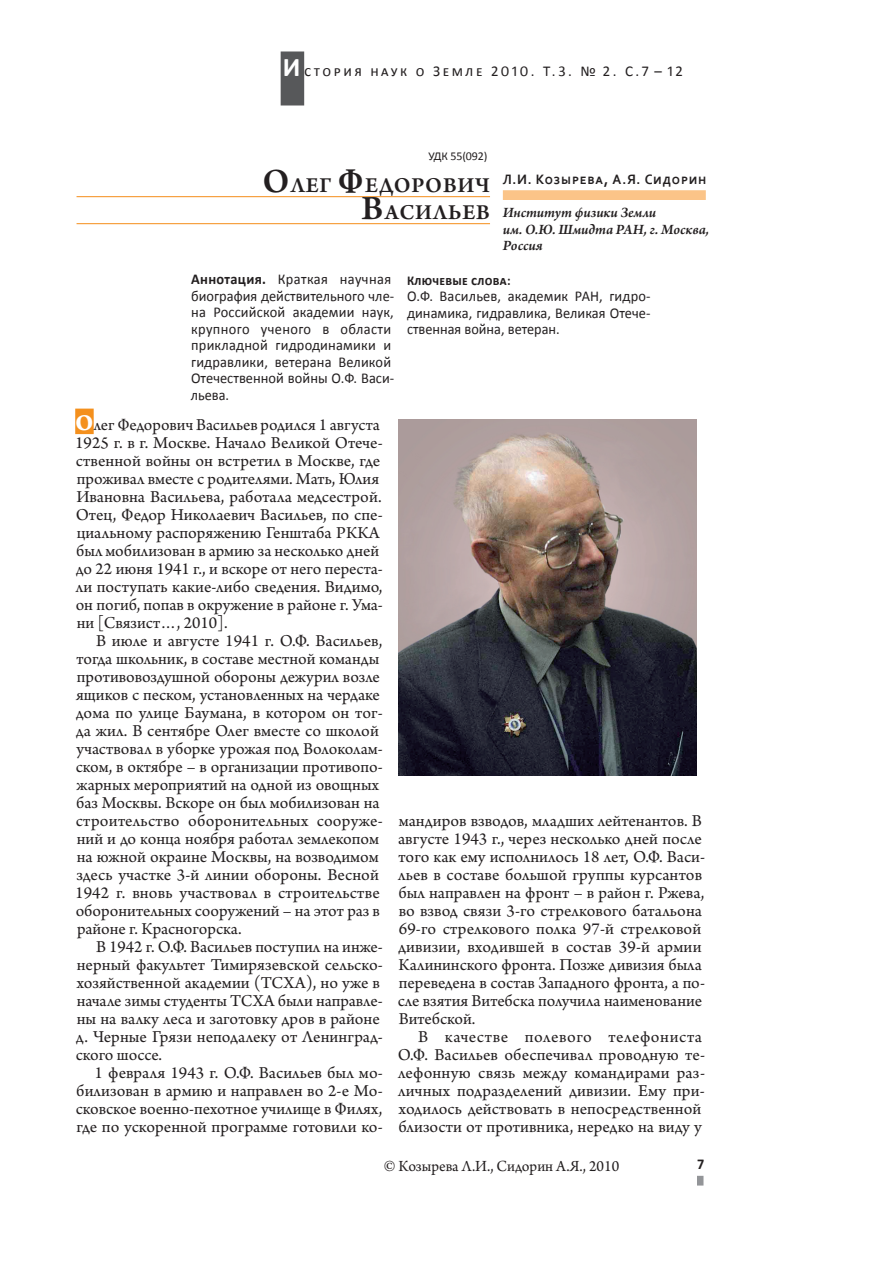
<style>
.page{position:relative;width:893px;height:1263px;background:#fff}
.page>*{position:absolute;margin:0;border:0;box-sizing:border-box;transform-origin:0 0}
.t1{font:600 22.5px/27px "Arno Pro";letter-spacing:.035em;color:#231f20;text-align:right}
.t2{font:17.55px/18px "Arno Pro";color:#231f20}
.t3{font:16.35px "Arno Pro";color:#231f20}
.t4{font:15px/16.5px "Calibri";letter-spacing:.01em;color:#231f20;scale:.96 1}
.t5{font:italic 600 15px/16.5px "Arno Pro";letter-spacing:-.005em;color:#231f20}
.t6{font:15px "Calibri";letter-spacing:.17em;color:#231f20}
.t7{font:700 15px "Calibri";color:#231f20;scale:.95 1}
.t8{font:700 14.25px "Corbel";letter-spacing:.06em;color:#231f20;scale:.95 1}
.t9{font:700 13.5px "Calibri";letter-spacing:.02em;color:#231f20;scale:.95 1}
.t10{font:12px "Calibri";letter-spacing:-.01em;color:#231f20}
.s1{font-weight:700;font-size:27px;color:#fff}
.s2{font-size:36px}
.s3{font-weight:700}
.s4{font-family:"Arno Pro Bold Caption";font-size:24px;color:#fff}
</style>
<div class="page">
<div style="left:697px;top:1176px;width:6px;height:9px;background:#939598"></div>
<hr style="left:77px;top:196px;width:413px;height:1px;background:#f69a33">
<hr style="left:77px;top:223px;width:413px;height:1px;background:#f69a33">
<div style="left:503px;top:190px;width:203px;height:10px;background:#fbc488"></div>
<div style="left:281px;top:51px;width:23px;height:54px;background:#57585a"></div>
<div style="left:75px;top:409px;width:19px;height:25px;background:#f4901d"></div>
<img style="left:399px;top:419px;width:297px;height:356px">
<p class="t6" style="left:283px;top:61px;width:401px"><span class="s1">И</span>стория наук о Земле 2010. Т.3. № 2. C.7 – 12</p>
<p class="t10" style="left:429px;top:149px;width:60px">УДК 55(092)</p>
<p class="t1" style="left:262px;top:173px;width:229px"><span class="s2">О</span>ЛЕГ <span class="s2">Ф</span>ЕДОРОВИЧ<br><span class="s2">В</span>АСИЛЬЕВ</p>
<p class="t8" style="left:503px;top:170px;width:216px">Л.И. Козырева, А.Я. Сидорин</p>
<p class="t5" style="left:503px;top:205px;width:208px">Институт физики Земли<br>им. О.Ю. Шмидта РАН, г. Москва,<br>Россия</p>
<p class="t4" style="left:191px;top:270px;width:213px"><span class="s3">Аннотация.</span> Краткая научная биография действительного чле&shy;на Российской академии наук, крупного ученого в области прикладной гидродинамики и гидравлики, ветерана Великой<br>Отечественной войны О.Ф. Васи&shy;льева.</p>
<p class="t9" style="left:407px;top:272px;width:110px">Ключевые слова:</p>
<p class="t4" style="left:407px;top:287px;width:255px;text-align:justify">О.Ф. Васильев, академик РАН, гидро&shy;динамика, гидравлика, Великая Отече&shy;ственная война, ветеран.</p>
<p class="t2" style="left:75px;top:417px;width:309px"><span class="s4">О</span>лег Федорович Васильев родился 1 августа 1925 г. в г. Москве. Начало Великой Отече&shy;ственной войны он встретил в Москве, где проживал вместе с родителями. Мать, Юлия Ивановна Васильева, работала медсестрой.<br>Отец, Федор Николаевич Васильев, по спе&shy;циальному распоряжению Генштаба РККА был мобилизован в армию за несколько дней до 22 июня 1941 г., и вскоре от него переста&shy;ли поступать какие-либо сведения. Видимо, он погиб, попав в окружение в районе г. Ума&shy;ни [Связист…, 2010].</p>
<p class="t2" style="left:75px;top:633px;width:309px;text-indent:21px">В июле и августе 1941 г. О.Ф. Васильев, тогда школьник, в составе местной команды противовоздушной обороны дежурил возле ящиков с песком, установленных на чердаке дома по улице Баумана, в котором он тог&shy;да жил. В сентябре Олег вместе со школой участвовал в уборке урожая под Волоколам&shy;ском, в октябре – в организации противопо&shy;жарных мероприятий на одной из овощных баз Москвы. Вскоре он был мобилизован на строительство оборонительных сооруже&shy;ний и до конца ноября работал землекопом на южной окраине Москвы, на возводимом здесь участке 3-й линии обороны. Весной 1942 г. вновь участвовал в строительстве оборонительных сооружений – на этот раз в районе г. Красногорска.</p>
<p class="t2" style="left:76px;top:939px;width:309px;text-indent:20px">В 1942 г. О.Ф. Васильев поступил на инже&shy;нерный факультет Тимирязевской сельско&shy;хозяйственной академии (ТСХА), но уже в начале зимы студенты ТСХА были направле&shy;ны на валку леса и заготовку дров в районе д. Черные Грязи неподалеку от Ленинград&shy;ского шоссе.</p>
<p class="t2" style="left:76px;top:1065px;width:309px;text-align:justify;text-indent:19px">1 февраля 1943 г. О.Ф. Васильев был мо&shy;билизован в армию и направлен во 2-е Мо&shy;сковское военно-пехотное училище в Филях, где по ускоренной программе готовили ко-</p>
<p class="t2" style="left:398px;top:813px;width:309px">мандиров взводов, младших лейтенантов. В августе 1943 г., через несколько дней после того как ему исполнилось 18 лет, О.Ф. Васи&shy;льев в составе большой группы курсантов был направлен на фронт – в район г. Ржева, во взвод связи 3-го стрелкового батальона 69-го стрелкового полка 97-й стрелковой дивизии, входившей в состав 39-й армии Калининского фронта. Позже дивизия была переведена в состав Западного фронта, а по&shy;сле взятия Витебска получила наименование Витебской.</p>
<p class="t2" style="left:398px;top:1029px;width:309px;text-indent:20px">В качестве полевого телефониста О.Ф. Васильев обеспечивал проводную те&shy;лефонную связь между командирами раз&shy;личных подразделений дивизии. Ему при&shy;ходилось действовать в непосредственной близости от противника, нередко на виду у</p>
<p class="t3" style="left:384px;top:1157px;width:237px">© Козырева Л.И., Сидорин А.Я., 2010</p>
<p class="t7" style="left:697px;top:1155px;width:9px">7</p>
</div>
